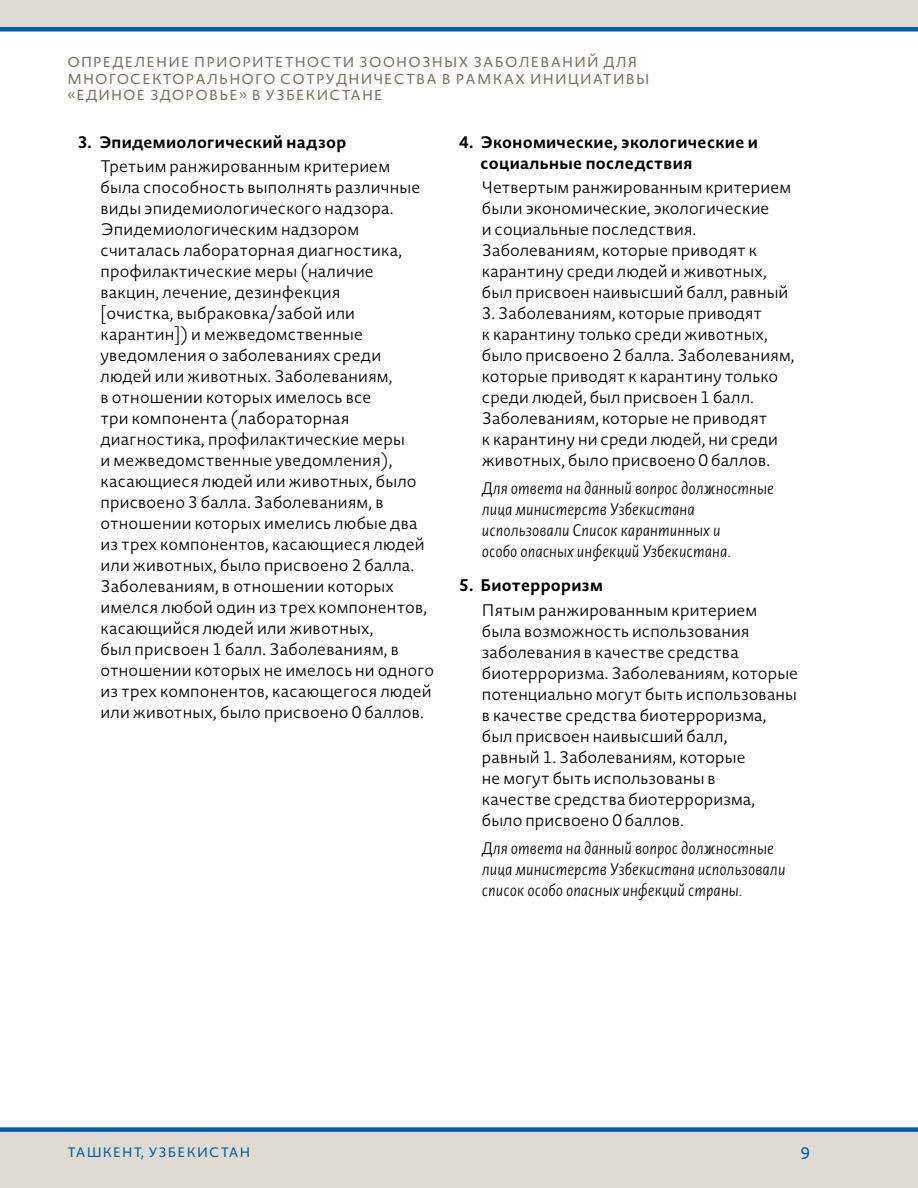
<style>
.page{position:relative;width:918px;height:1188px;background:#fff}
.page>*{position:absolute;margin:0;border:0;box-sizing:border-box;transform-origin:0 0}
.Numbered_List_Special_Plain{font:300 16.5px/21px "Novel Sans Cy";letter-spacing:.005em;color:#000}
.Numbered_List_Special_Plain-2{font:italic 300 16.5px/21px "Novel Sans Cy Cnd";letter-spacing:.005em;color:#000}
.t1{font:700 16.5px/21px "Novel Sans Cy";letter-spacing:.02em;color:#000}
.t2{font:16.5px "Novel Sans Cy";color:#005daa}
.t3{font:14.25px/16.5px "Novel Sans Cy";letter-spacing:.08em;color:#7b755b}
.t4{font:13.5px "Novel Sans Cy";letter-spacing:.08em;color:#005daa}
</style>
<div class="page">
<div style="left:0;top:1132px;width:918px;height:56px;background:#e0dbd2"></div>
<div style="left:0;top:0;width:918px;height:27px;background:#e0dbd2"></div>
<div style="left:0;top:1127px;width:918px;height:5px;background:#005daa"></div>
<div style="left:0;top:27px;width:918px;height:5px;background:#005daa"></div>
<p class="t3" style="left:68px;top:55px;width:583px">ОПРЕДЕЛЕНИE ПРИОРИТЕТНОСТИ ЗООНОЗНЫХ ЗАБОЛЕВАНИЙ ДЛЯ<br>МНОГОСЕКТОРАЛЬНОГО СОТРУДНИЧЕСТВА В РАМКАХ ИНИЦИАТИВЫ «ЕДИНОЕ ЗДОРОВЬЕ» В УЗБЕКИСТАНЕ</p>
<p class="t1" style="left:78px;top:132px;width:270px">3. Эпидемиологический надзор</p>
<p class="Numbered_List_Special_Plain" style="left:100px;top:157px;width:335px">Третьим ранжированным критерием<br>была способность выполнять различные виды эпидемиологического надзора.<br>Эпидемиологическим надзором считалась лабораторная диагностика, профилактические меры (наличие вакцин, лечение, дезинфекция<br>[очистка, выбраковка/забой или карантин]) и межведомственные уведомления о заболеваниях среди людей или животных. Заболеваниям,<br>в отношении которых имелось все<br>три компонента (лабораторная диагностика, профилактические меры<br>и межведомственные уведомления), касающиеся людей или животных, было присвоено 3 балла. Заболеваниям, в отношении которых имелись любые два из трех компонентов, касающиеся людей или животных, было присвоено 2 балла.<br>Заболеваниям, в отношении которых имелся любой один из трех компонентов, касающийся людей или животных,<br>был присвоен 1 балл. Заболеваниям, в отношении которых не имелось ни одного из трех компонентов, касающегося людей или животных, было присвоено 0 баллов.</p>
<p class="t1" style="left:480px;top:132px;width:279px;text-indent:-21px">4. Экономические, экологические и социальные последствия</p>
<p class="Numbered_List_Special_Plain" style="left:482px;top:178px;width:311px">Четвертым ранжированным критерием были экономические, экологические<br>и социальные последствия.<br>Заболеваниям, которые приводят к карантину среди людей и животных, был присвоен наивысший балл, равный</p>
<p class="Numbered_List_Special_Plain" style="left:482px;top:304px;width:314px">3. Заболеваниям, которые приводят<br>к карантину только среди животных, было присвоено 2 балла. Заболеваниям, которые приводят к карантину только среди людей, был присвоен 1 балл.<br>Заболеваниям, которые не приводят<br>к карантину ни среди людей, ни среди животных, было присвоено 0 баллов.</p>
<p class="Numbered_List_Special_Plain-2" style="left:482px;top:477px;width:294px">Для ответа на данный вопрос должностные лица министерств Узбекистана использовали Список карантинных и<br>особо опасных инфекций Узбекистана.</p>
<p class="t1" style="left:459px;top:576px;width:145px">5. Биотерроризм</p>
<p class="Numbered_List_Special_Plain" style="left:482px;top:601px;width:318px">Пятым ранжированным критерием была возможность использования заболевания в качестве средства биотерроризма. Заболеваниям, которые потенциально могут быть использованы в качестве средства биотерроризма, был присвоен наивысший балл,<br>равный 1. Заболеваниям, которые<br>не могут быть использованы в<br>качестве средства биотерроризма, было присвоено 0 баллов.</p>
<p class="Numbered_List_Special_Plain-2" style="left:482px;top:837px;width:305px">Для ответа на данный вопрос должностные лица министерств Узбекистана использовали список особо опасных инфекций страны.</p>
<p class="t4" style="left:68px;top:1142px;width:184px">ТАШКЕНТ, УЗБЕКИСТАН</p>
<p class="t2" style="left:800px;top:1142px;width:11px">9</p>
</div>
